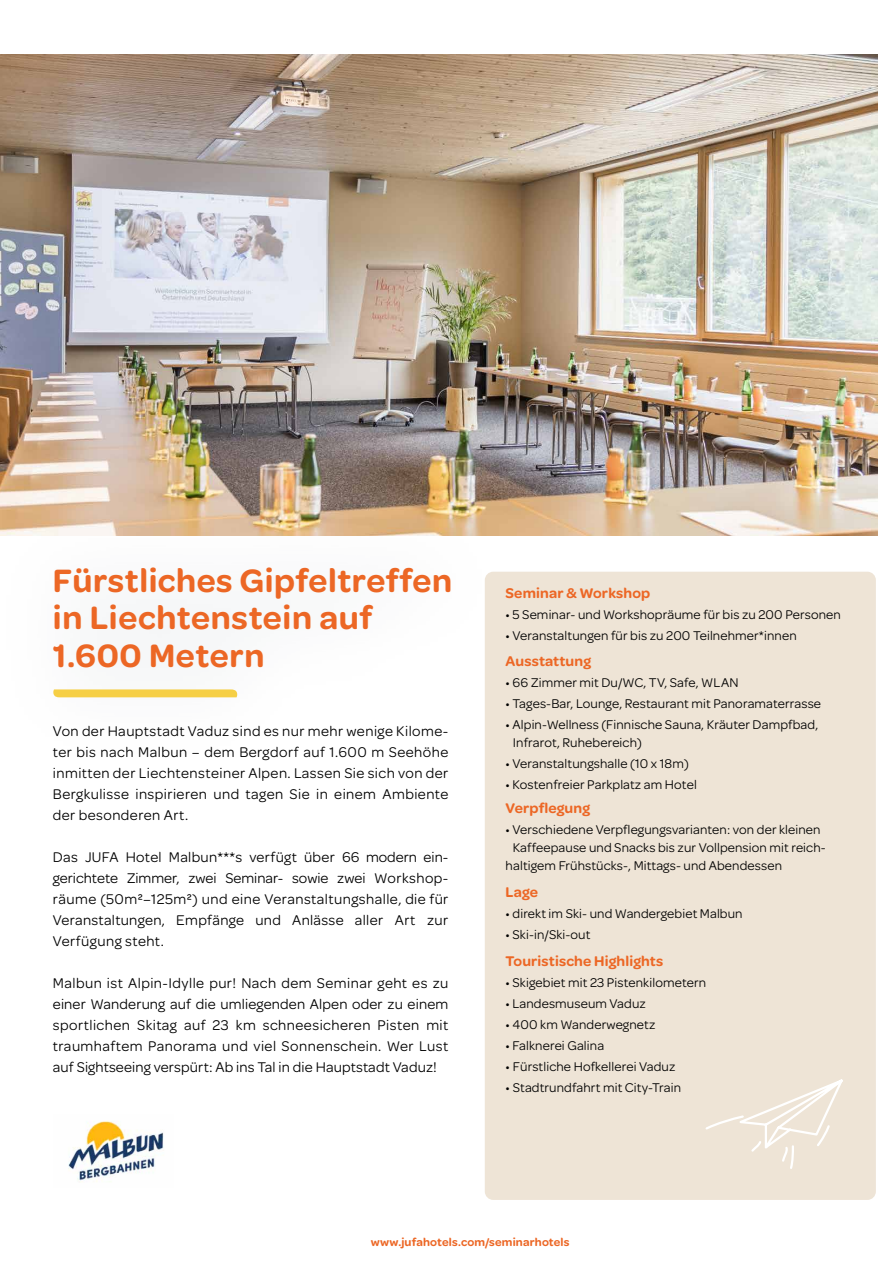
<style>
.page{position:relative;width:893px;height:1263px;background:#fff}
.page>*{position:absolute;margin:0;border:0;box-sizing:border-box;transform-origin:0 0}
.t1{font:600 34.5px/37.5px "Omnes";letter-spacing:.015em;color:#ec6725}
.t2{font:15px/21px "Omnes";letter-spacing:.02em;color:#000;text-align:justify}
.t3{font:600 15px "Omnes";letter-spacing:.01em;color:#ec6725}
.t4{font:13.5px/18px "Omnes";letter-spacing:.01em;color:#000}
.t5{font:600 12px "Omnes";letter-spacing:.015em;color:#ec6725}
</style>
<div class="page">
<img style="left:0;top:54px;width:877px;height:482px">
<div style="left:485px;top:572px;width:391px;height:628px;background:#eee4d6;border-radius:9px"></div>
<svg style="left:705px;top:1079px;width:138px;height:90px"></svg>
<div style="left:0;top:501px;width:514px;height:268px;background:#002c42;opacity:.15"></div>
<svg style="left:53px;top:689px;width:184px;height:8px"></svg>
<div style="left:43px;top:717px;width:414px;height:367px;background:#fff"></div>
<img style="left:68px;top:1121px;width:96px;height:61px">
<h1 class="t1" style="left:53px;top:560px;width:401px">Fürstliches Gipfeltreffen in Liechtenstein auf<br>1.600 Metern</h1>
<p class="t2" style="left:53px;top:720px;width:397px">Von der Hauptstadt Vaduz sind es nur mehr wenige Kilome&shy;ter bis nach Malbun – dem Bergdorf auf 1.600 m Seehöhe inmitten der Liechtensteiner Alpen. Lassen Sie sich von der Bergkulisse inspirieren und tagen Sie in einem Ambiente der besonderen Art.</p>
<p class="t2" style="left:53px;top:846px;width:397px">Das JUFA Hotel Malbun***s verfügt über 66 modern ein&shy;gerichtete Zimmer, zwei Seminar- sowie zwei Workshop&shy;räume (50m²–125m²) und eine Veranstaltungshalle, die für Veranstaltungen, Empfänge und Anlässe aller Art zur Verfügung steht.</p>
<p class="t2" style="left:53px;top:972px;width:397px">Malbun ist Alpin-Idylle pur! Nach dem Seminar geht es zu einer Wanderung auf die umliegenden Alpen oder zu einem sportlichen Skitag auf 23 km schneesicheren Pisten mit traumhaftem Panorama und viel Sonnenschein. Wer Lust auf Sightseeing verspürt: Ab ins Tal in die Hauptstadt Vaduz!</p>
<p class="t3" style="left:506px;top:582px;width:146px">Seminar &amp; Workshop</p>
<p class="t4" style="left:506px;top:605px;width:337px">• 5 Seminar- und Workshopräume für bis zu 200 Personen</p>
<p class="t4" style="left:506px;top:626px;width:293px">• Veranstaltungen für bis zu 200 Teilnehmer*innen</p>
<p class="t3" style="left:506px;top:650px;width:87px">Ausstattung</p>
<p class="t4" style="left:506px;top:672px;width:234px">• 66 Zimmer mit Du/WC, TV, Safe, WLAN</p>
<p class="t4" style="left:506px;top:693px;width:317px">• Tages-Bar, Lounge, Restaurant mit Panoramaterrasse</p>
<p class="t4" style="left:513px;top:714px;width:307px;text-indent:-7px">• Alpin-Wellness (Finnische Sauna, Kräuter Dampfbad,<br>Infrarot, Ruhebereich)</p>
<p class="t4" style="left:506px;top:753px;width:185px">• Veranstaltungshalle (10 x 18m)</p>
<p class="t4" style="left:506px;top:774px;width:193px">• Kostenfreier Parkplatz am Hotel</p>
<p class="t3" style="left:506px;top:797px;width:86px">Verpflegung</p>
<p class="t4" style="left:506px;top:819px;width:316px">• Verschiedene Verpflegungsvarianten: von der kleinen</p>
<p class="t4" style="left:513px;top:837px;width:314px">Kaffeepause und Snacks bis zur Vollpension mit reich-</p>
<p class="t4" style="left:506px;top:855px;width:278px">haltigem Frühstücks-, Mittags- und Abendessen</p>
<p class="t3" style="left:506px;top:881px;width:34px">Lage</p>
<p class="t4" style="left:506px;top:903px;width:238px">• direkt im Ski- und Wandergebiet Malbun</p>
<p class="t4" style="left:506px;top:924px;width:86px">• Ski-in/Ski-out</p>
<p class="t3" style="left:506px;top:950px;width:159px">Touristische Highlights</p>
<p class="t4" style="left:506px;top:972px;width:202px">• Skigebiet mit 23 Pistenkilometern</p>
<p class="t4" style="left:506px;top:993px;width:142px">• Landesmuseum Vaduz</p>
<p class="t4" style="left:506px;top:1014px;width:151px">• 400 km Wanderwegnetz</p>
<p class="t4" style="left:506px;top:1035px;width:100px">• Falknerei Galina</p>
<p class="t4" style="left:506px;top:1056px;width:171px">• Fürstliche Hofkellerei Vaduz</p>
<p class="t4" style="left:506px;top:1077px;width:177px">• Stadtrundfahrt mit City-Train</p>
<p class="t5" style="left:371px;top:1233px;width:200px">www.jufahotels.com/seminarhotels</p>
</div>
